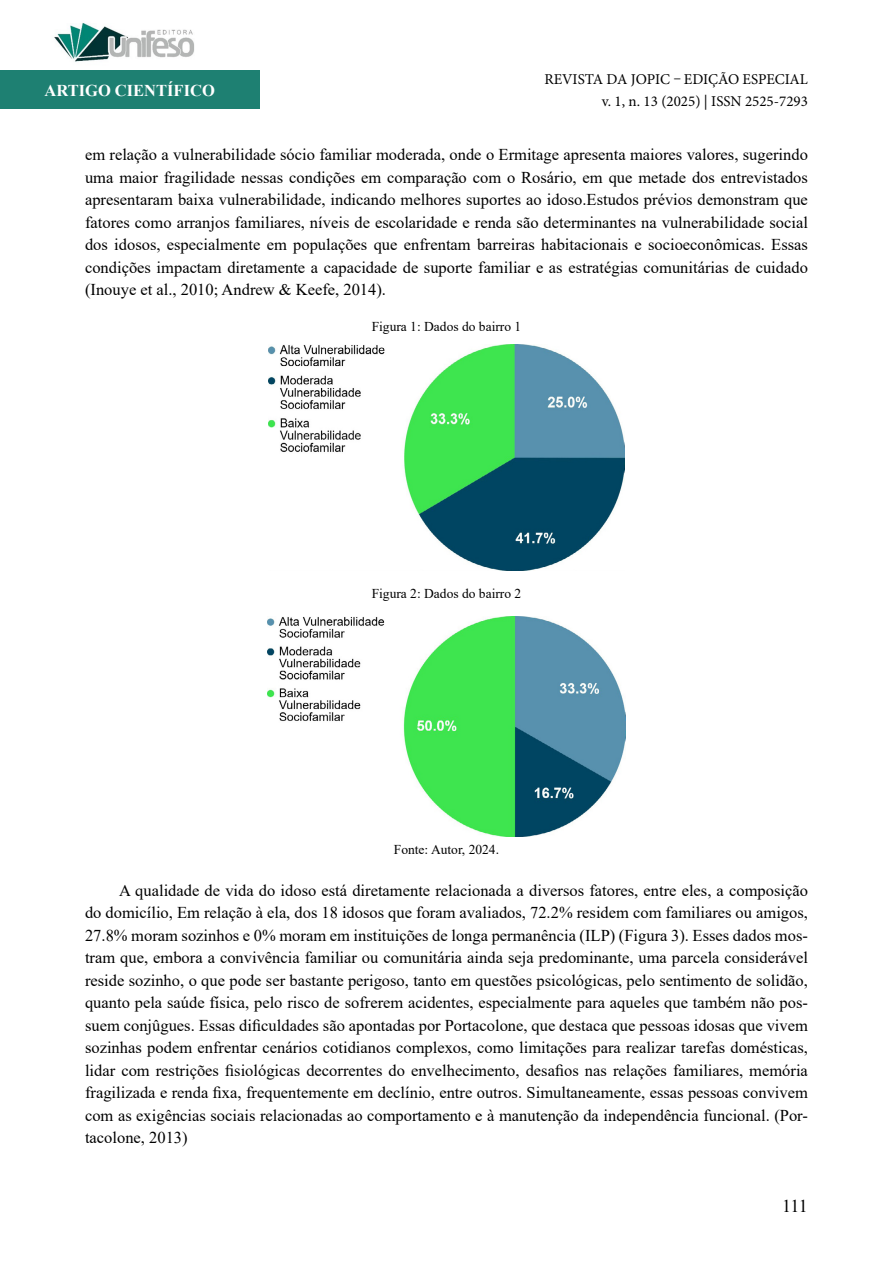
<style>
.page{position:relative;width:893px;height:1263px;background:#fff}
.page>*{position:absolute;margin:0;border:0;box-sizing:border-box;transform-origin:0 0}
.t1{font:18px "Times New Roman";color:#000}
.t2{font:16.5px/22.5px "Times New Roman";color:#000;text-align:justify}
.t3{font:700 16.5px "Times New Roman";color:#fff}
.t4{font:15px/22.5px "Minion Pro";color:#000;text-align:right}
.t5{font:13.5px "Times New Roman";color:#000}
</style>
<div class="page">
<div style="left:0;top:71px;width:259px;height:38px;background:#1e8072"></div>
<img style="left:54px;top:23px;width:140px;height:39px">
<img style="left:268px;top:345px;width:357px;height:226px">
<img style="left:267px;top:616px;width:359px;height:221px">
<p class="t3" style="left:44px;top:78px;width:172px">ARTIGO CIENTÍFICO</p>
<p class="t4" style="left:544px;top:68px;width:265px">REVISTA DA JOPIC – EDIÇÃO ESPECIAL v. 1, n. 13 (2025) | ISSN 2525-7293</p>
<p class="t2" style="left:85px;top:143px;width:724px">em relação a vulnerabilidade sócio familiar moderada, onde o Ermitage apresenta maiores valores, sugerindo uma maior fragilidade nessas condições em comparação com o Rosário, em que metade dos entrevistados apresentaram baixa vulnerabilidade, indicando melhores suportes ao idoso.Estudos prévios demonstram que fatores como arranjos familiares, níveis de escolaridade e renda são determinantes na vulnerabilidade social dos idosos, especialmente em populações que enfrentam barreiras habitacionais e socioeconômicas. Essas condições impactam diretamente a capacidade de suporte familiar e as estratégias comunitárias de cuidado (Inouye et al., 2010; Andrew &amp; Keefe, 2014).</p>
<p class="t5" style="left:372px;top:317px;width:151px">Figura 1: Dados do bairro 1</p>
<p class="t5" style="left:372px;top:584px;width:151px">Figura 2: Dados do bairro 2</p>
<p class="t5" style="left:394px;top:840px;width:107px">Fonte: Autor, 2024.</p>
<p class="t2" style="left:85px;top:878px;width:724px;text-indent:34px">A qualidade de vida do idoso está diretamente relacionada a diversos fatores, entre eles, a composição do domicílio, Em relação à ela, dos 18 idosos que foram avaliados, 72.2% residem com familiares ou amigos, 27.8% moram sozinhos e 0% moram em instituições de longa permanência (ILP) (Figura 3). Esses dados mos&shy;tram que, embora a convivência familiar ou comunitária ainda seja predominante, uma parcela considerável reside sozinho, o que pode ser bastante perigoso, tanto em questões psicológicas, pelo sentimento de solidão, quanto pela saúde física, pelo risco de sofrerem acidentes, especialmente para aqueles que também não pos&shy;suem conjûgues. Essas dificuldades são apontadas por Portacolone, que destaca que pessoas idosas que vivem sozinhas podem enfrentar cenários cotidianos complexos, como limitações para realizar tarefas domésticas, lidar com restrições fisiológicas decorrentes do envelhecimento, desafios nas relações familiares, memória fragilizada e renda fixa, frequentemente em declínio, entre outros. Simultaneamente, essas pessoas convivem com as exigências sociais relacionadas ao comportamento e à manutenção da independência funcional. (Por&shy;tacolone, 2013)</p>
<p class="t1" style="left:782px;top:1193px;width:27px">111</p>
</div>
